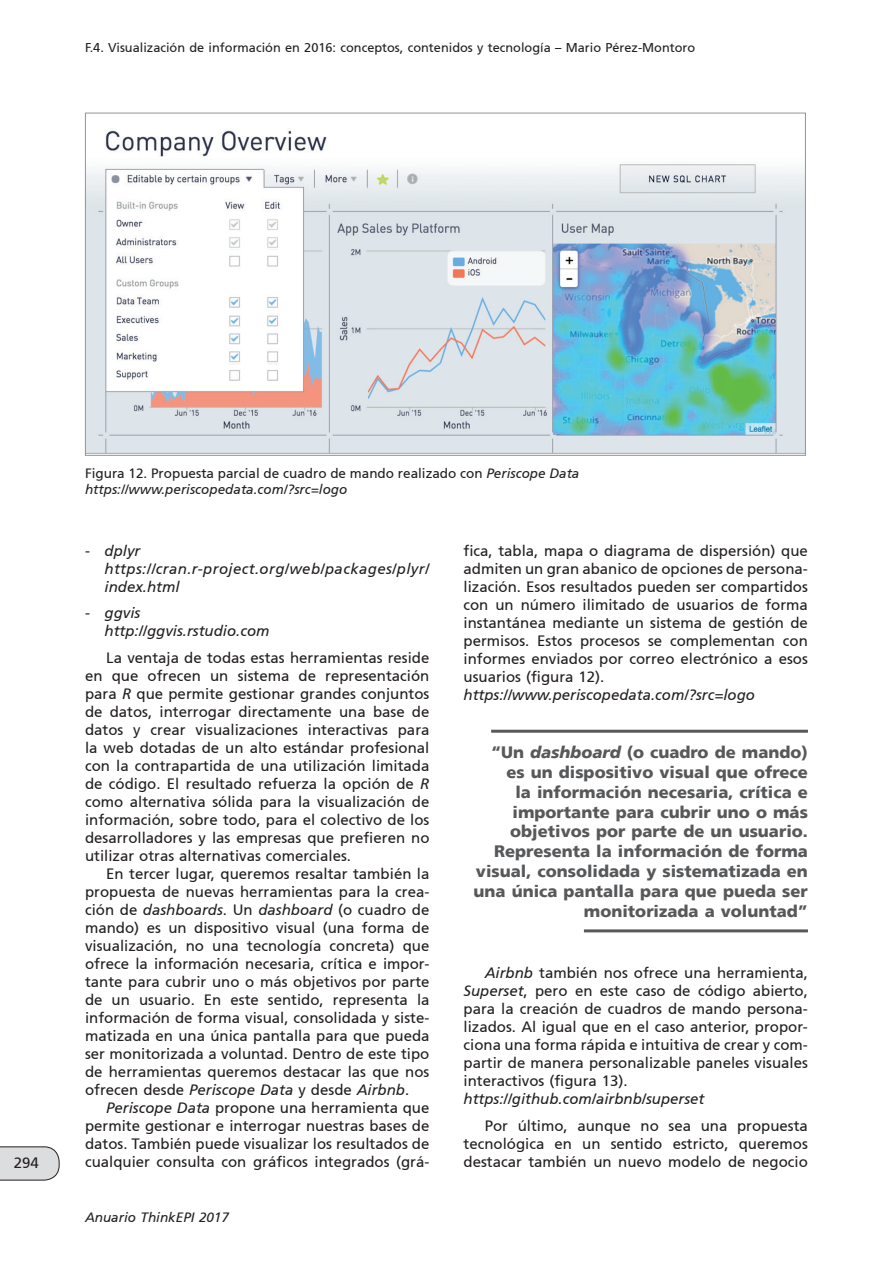
<style>
.page{position:relative;width:893px;height:1263px;background:#fff}
.page>*{position:absolute;margin:0;border:0;box-sizing:border-box;transform-origin:0 0}
.t1{font:900 16.5px/19.8px "Frutiger 75";color:#57585a;text-align:right}
.t2{font:15px/18px "Frutiger 55 Roman";color:#231f20;text-align:justify}
.t3{font:italic 15px/18px "Frutiger 56";color:#231f20}
.t4{font:italic 15px/18px "Frutiger 56";letter-spacing:.025em;color:#231f20}
.t5{font:13.5px "Frutiger 55 Roman";color:#231f20}
.t6{font:italic 13.5px "Frutiger 56";color:#231f20}
.t7{font:12.75px "Frutiger 55 Roman";color:#231f20}
.t8{font:italic 12.75px "Frutiger 56";color:#231f20}
.s1{font-family:"Frutiger 56";font-style:italic}
.s2{font-family:"Frutiger 55 Roman";font-style:normal}
.s3{font-family:"Frutiger 76";font-style:italic}
</style>
<div class="page">
<svg style="left:0;top:1146px;width:60px;height:34px;background:#d3d4d6"></svg>
<img style="left:87px;top:130px;width:717px;height:324px">
<hr style="left:491px;top:730px;width:317px;height:3px;background:#57585a">
<hr style="left:584px;top:929px;width:224px;height:3px;background:#57585a">
<p class="t7" style="left:85px;top:40px;width:612px">F.4. Visualización de información en 2016: conceptos, contenidos y tecnología – Mario Pérez-Montoro</p>
<p class="t8" style="left:85px;top:49px;width:429px">???????????????????????????????????????????????????????????????????</p>
<p class="t2" style="left:14px;top:1154px;width:27px">294</p>
<p class="t5" style="left:85px;top:465px;width:496px">Figura 12. Propuesta parcial de cuadro de mando realizado con <span class="s1">Periscope Data</span></p>
<p class="t6" style="left:85px;top:481px;width:264px">https://www.periscopedata.com/?src=logo</p>
<p class="t4" style="left:105px;top:541px;width:326px;text-indent:-20px"><span class="s2">-</span> dplyr https://cran.r-project.org/web/packages/plyr/ index.html</p>
<p class="t3" style="left:105px;top:604px;width:167px;text-indent:-20px"><span class="s2">-</span> ggvis http://ggvis.rstudio.com</p>
<p class="t2" style="left:85px;top:648px;width:346px;text-indent:21px">La ventaja de todas estas herramientas reside en que ofrecen un sistema de representación para <span class="s1">R</span> que permite gestionar grandes conjuntos de datos, interrogar directamente una base de datos y crear visualizaciones interactivas para la web dotadas de un alto estándar profesional con la contrapartida de una utilización limitada de código. El resultado refuerza la opción de <span class="s1">R </span>como alternativa sólida para la visualización de información, sobre todo, para el colectivo de los desarrolladores y las empresas que prefieren no utilizar otras alternativas comerciales.</p>
<p class="t2" style="left:85px;top:864px;width:346px;text-indent:21px">En tercer lugar, queremos resaltar también la propuesta de nuevas herramientas para la crea&shy;ción de <span class="s1">dashboards</span>. Un <span class="s1">dashboard</span> (o cuadro de mando) es un dispositivo visual (una forma de visualización, no una tecnología concreta) que ofrece la información necesaria, crítica e impor&shy;tante para cubrir uno o más objetivos por parte de un usuario. En este sentido, representa la información de forma visual, consolidada y siste&shy;matizada en una única pantalla para que pueda ser monitorizada a voluntad. Dentro de este tipo de herramientas queremos destacar las que nos ofrecen desde <span class="s1">Periscope Data</span> y desde <span class="s1">Airbnb</span>.</p>
<p class="t2" style="left:85px;top:1098px;width:346px;text-indent:21px"><span class="s1">Periscope Data</span> propone una herramienta que permite gestionar e interrogar nuestras bases de datos. También puede visualizar los resultados de cualquier consulta con gráficos integrados (grá-</p>
<p class="t6" style="left:85px;top:1209px;width:146px">Anuario ThinkEPI 2017</p>
<p class="t2" style="left:463px;top:541px;width:346px">fica, tabla, mapa o diagrama de dispersión) que admiten un gran abanico de opciones de persona&shy;lización. Esos resultados pueden ser compartidos con un número ilimitado de usuarios de forma instantánea mediante un sistema de gestión de permisos. Estos procesos se complementan con informes enviados por correo electrónico a esos usuarios (figura 12).</p>
<p class="t3" style="left:463px;top:685px;width:293px">https://www.periscopedata.com/?src=logo</p>
<p class="t1" style="left:473px;top:742px;width:336px">“Un <span class="s3">dashboard</span> (o cuadro de mando) es un dispositivo visual que ofrece<br>la información necesaria, crítica e importante para cubrir uno o más objetivos por parte de un usuario.<br>Representa la información de forma visual, consolidada y sistematizada en una única pantalla para que pueda ser monitorizada a voluntad”</p>
<p class="t2" style="left:463px;top:964px;width:346px;text-indent:21px"><span class="s1">Airbnb</span> también nos ofrece una herramienta, <span class="s1">Superset</span>, pero en este caso de código abierto, para la creación de cuadros de mando persona&shy;lizados. Al igual que en el caso anterior, propor&shy;ciona una forma rápida e intuitiva de crear y com&shy;partir de manera personalizable paneles visuales interactivos (figura 13).</p>
<p class="t3" style="left:463px;top:1090px;width:242px">https://github.com/airbnb/superset</p>
<p class="t2" style="left:463px;top:1116px;width:346px;text-indent:21px">Por último, aunque no sea una propuesta tecnológica en un sentido estricto, queremos destacar también un nuevo modelo de negocio</p>
</div>
